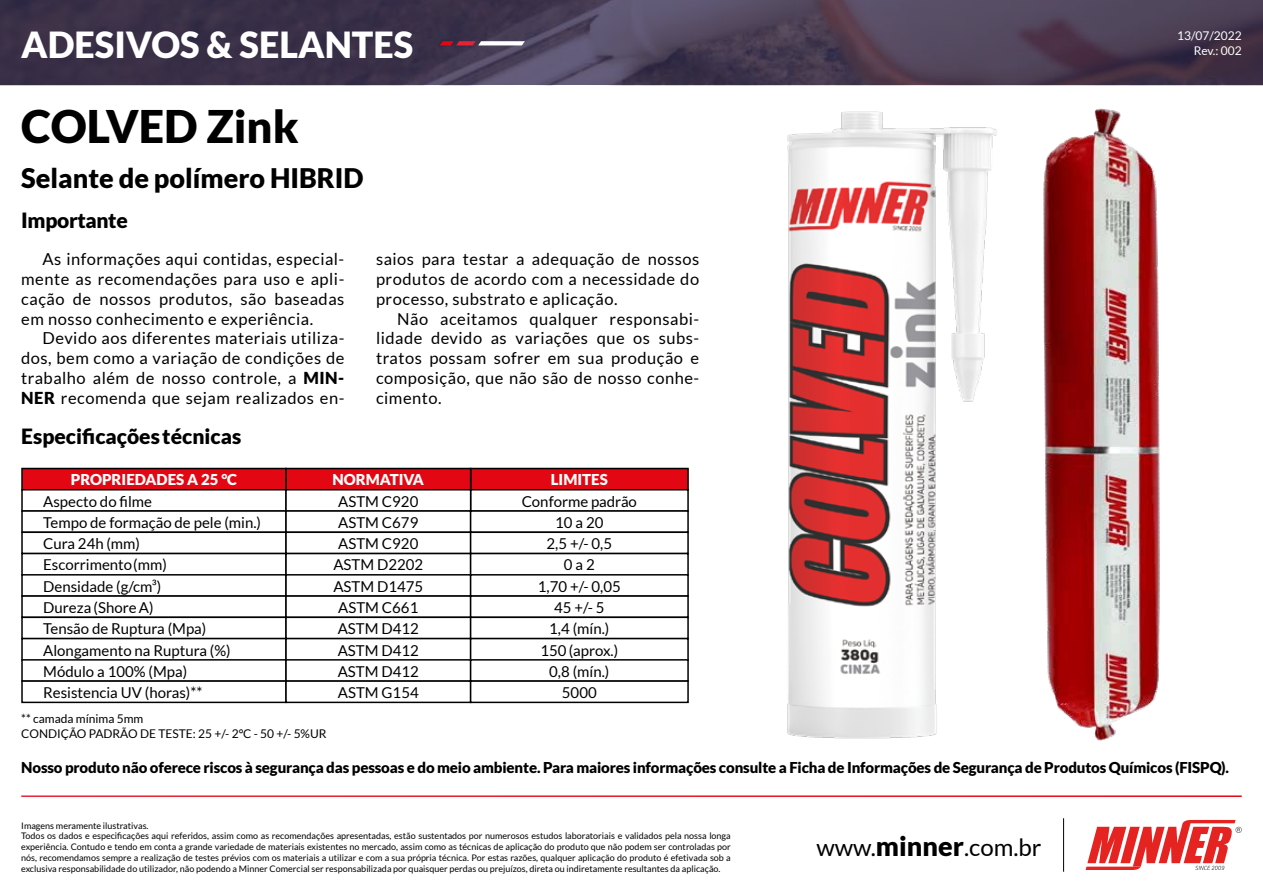
<style>
.page{position:relative;width:1263px;height:893px;background:#fff}
.page>*{position:absolute;margin:0;border:0;box-sizing:border-box;transform-origin:0 0}
.t1{font:900 45px "Lato";color:#000}
.t2{font:900 36px "Lato";color:#fff}
.t3{font:900 27px "Lato";color:#000}
.t4{font:24px "Lato";color:#000}
.t5{font:900 21px "Lato";color:#000}
.t6{font:16.5px/19.8px "Lato";letter-spacing:.03em;color:#000;text-align:justify}
.t7{font:15px/21.3px "Lato";color:#000;text-align:center}
.t8{font:900 15px "Lato";letter-spacing:-.01em;color:#000}
.t9{font:900 15px "Lato";color:#fff}
.t10{font:12px/14.4px "Lato";color:#000}
.t11{font:12px/14.4px "Lato";color:#fff;text-align:right}
.t12{font:9px/10.8px "Lato";color:#000}
.s1{font-weight:900}
.s2{font-weight:900;font-size:27px}
</style>
<div class="page">
<img style="left:0;top:0;width:1263px;height:85px">
<svg style="left:440px;top:41px;width:85px;height:4px"></svg>
<hr style="left:1063px;top:818px;width:1px;height:54px;background:#000">
<svg style="left:1085px;top:820px;width:157px;height:50px"></svg>
<div style="left:22px;top:468px;width:264px;height:22px;background:#e30613"></div>
<div style="left:21px;top:468px;width:266px;height:22px;border:2px solid #000"></div>
<div style="left:21px;top:489px;width:266px;height:23px;border:2px solid #000"></div>
<div style="left:21px;top:510px;width:266px;height:23px;border:2px solid #000"></div>
<div style="left:21px;top:531px;width:266px;height:23px;border:2px solid #000"></div>
<div style="left:21px;top:553px;width:266px;height:23px;border:2px solid #000"></div>
<div style="left:21px;top:574px;width:266px;height:23px;border:2px solid #000"></div>
<div style="left:21px;top:595px;width:266px;height:23px;border:2px solid #000"></div>
<div style="left:21px;top:617px;width:266px;height:22px;border:2px solid #000"></div>
<div style="left:21px;top:638px;width:266px;height:23px;border:2px solid #000"></div>
<div style="left:21px;top:659px;width:266px;height:23px;border:2px solid #000"></div>
<div style="left:21px;top:680px;width:266px;height:23px;border:2px solid #000"></div>
<div style="left:471px;top:468px;width:217px;height:22px;background:#e30613"></div>
<div style="left:470px;top:468px;width:219px;height:22px;border:2px solid #000"></div>
<div style="left:470px;top:489px;width:219px;height:23px;border:2px solid #000"></div>
<div style="left:286px;top:468px;width:185px;height:22px;background:#e30613"></div>
<div style="left:285px;top:468px;width:186px;height:22px;border:2px solid #000"></div>
<div style="left:285px;top:489px;width:186px;height:23px;border:2px solid #000"></div>
<div style="left:285px;top:510px;width:186px;height:23px;border:2px solid #000"></div>
<div style="left:285px;top:531px;width:186px;height:23px;border:2px solid #000"></div>
<div style="left:285px;top:553px;width:186px;height:23px;border:2px solid #000"></div>
<div style="left:285px;top:574px;width:186px;height:23px;border:2px solid #000"></div>
<div style="left:285px;top:595px;width:186px;height:23px;border:2px solid #000"></div>
<div style="left:285px;top:617px;width:186px;height:22px;border:2px solid #000"></div>
<div style="left:285px;top:638px;width:186px;height:23px;border:2px solid #000"></div>
<div style="left:285px;top:659px;width:186px;height:23px;border:2px solid #000"></div>
<div style="left:285px;top:680px;width:186px;height:23px;border:2px solid #000"></div>
<div style="left:470px;top:510px;width:219px;height:23px;border:2px solid #000"></div>
<div style="left:470px;top:531px;width:219px;height:23px;border:2px solid #000"></div>
<div style="left:470px;top:553px;width:219px;height:23px;border:2px solid #000"></div>
<div style="left:470px;top:574px;width:219px;height:23px;border:2px solid #000"></div>
<div style="left:470px;top:595px;width:219px;height:23px;border:2px solid #000"></div>
<div style="left:470px;top:617px;width:219px;height:22px;border:2px solid #000"></div>
<div style="left:470px;top:638px;width:219px;height:23px;border:2px solid #000"></div>
<div style="left:470px;top:659px;width:219px;height:23px;border:2px solid #000"></div>
<div style="left:470px;top:680px;width:219px;height:23px;border:2px solid #000"></div>
<img style="left:787px;top:111px;width:210px;height:628px">
<img style="left:1043px;top:108px;width:117px;height:633px">
<h2 class="t2" style="left:21px;top:24px;width:394px">ADESIVOS &amp; SELANTES</h2>
<h1 class="t1" style="left:21px;top:100px;width:279px">COLVED Zink</h1>
<h3 class="t3" style="left:21px;top:162px;width:344px">Selante de polímero HIBRID</h3>
<h3 class="t5" style="left:21px;top:208px;width:108px">Importante</h3>
<h3 class="t6" style="left:21px;top:249px;width:325px;text-indent:21px">As informações aqui contidas, especial&shy;mente as recomendações para uso e apli&shy;cação de nossos produtos, são baseadas em nosso conhecimento e experiência.</h3>
<h3 class="t6" style="left:21px;top:328px;width:325px;text-indent:21px">Devido aos diferentes materiais utiliza&shy;dos, bem como a variação de condições de trabalho além de nosso controle, a <span class="s1">MIN-NER</span> recomenda que sejam realizados en-</h3>
<h3 class="t5" style="left:21px;top:424px;width:222px">Especificações técnicas</h3>
<h3 class="t6" style="left:376px;top:249px;width:325px">saios para testar a adequação de nossos produtos de acordo com a necessidade do processo, substrato e aplicação.</h3>
<h3 class="t6" style="left:376px;top:309px;width:325px;text-indent:21px">Não aceitamos qualquer responsabi&shy;lidade devido as variações que os subs&shy;tratos possam sofrer em sua produção e composição, que não são de nosso conhe&shy;cimento.</h3>
<h3 class="t9" style="left:71px;top:471px;width:168px">PROPRIEDADES A 25 °C</h3>
<h3 class="t7" style="left:43px;top:490px;width:219px;text-align:left">Aspecto do filme<br>Tempo de formação de pele (min.)<br>Cura 24h (mm)<br>Escorrimento (mm)<br>Densidade (g/cm³)<br>Dureza (Shore A)<br>Tensão de Ruptura (Mpa)<br>Alongamento na Ruptura (%)<br>Módulo a 100% (Mpa)<br>Resistencia UV (horas)**</h3>
<h3 class="t9" style="left:333px;top:471px;width:93px">NORMATIVA</h3>
<h3 class="t7" style="left:333px;top:490px;width:91px">ASTM C920<br>ASTM C679<br>ASTM C920<br>ASTM D2202<br>ASTM D1475<br>ASTM C661<br>ASTM D412<br>ASTM D412<br>ASTM D412<br>ASTM G154</h3>
<h3 class="t10" style="left:21px;top:712px;width:307px">** camada mínima 5mm<br>CONDIÇÃO PADRÃO DE TESTE: 25 +/- 2°C - 50 +/- 5%UR</h3>
<h3 class="t9" style="left:551px;top:471px;width:59px">LIMITES</h3>
<h3 class="t7" style="left:522px;top:490px;width:117px">Conforme padrão</h3>
<h3 class="t7" style="left:538px;top:512px;width:85px">10 a 20<br>2,5 +/- 0,5<br>0 a 2<br>1,70 +/- 0,05<br>45 +/- 5<br>1,4 (mín.)<br>150 (aprox.)<br>0,8 (mín.)<br>5000</h3>
<h3 class="t11" style="left:1177px;top:29px;width:66px">13/07/2022<br>Rev.: 002</h3>
<h3 class="t8" style="left:21px;top:759px;width:1209px">Nosso produto não oferece riscos à segurança das pessoas e do meio ambiente. Para maiores informações consulte a Ficha de Informações de Segurança de Produtos Químicos (FISPQ).</h3>
<p class="t12" style="left:21px;top:820px;width:711px">Imagens meramente ilustrativas.<br>Todos os dados e especificações aqui referidos, assim como as recomendações apresentadas, estão sustentados por numerosos estudos laboratoriais e validados pela nossa longa experiência. Contudo e tendo em conta a grande variedade de materiais existentes no mercado, assim como as técnicas de aplicação do produto que não podem ser controladas por nós, recomendamos sempre a realização de testes prévios com os materiais a utilizar e com a sua própria técnica. Por estas razões, qualquer aplicação do produto é efetivada sob a exclusiva responsabilidade do utilizador, não podendo a Minner Comercial ser responsabilizada por quaisquer perdas ou prejuízos, direta ou indiretamente resultantes da aplicação.</p>
<h3 class="t4" style="left:816px;top:834px;width:227px">www.<span class="s2">minner</span>.com.br</h3>
</div>
